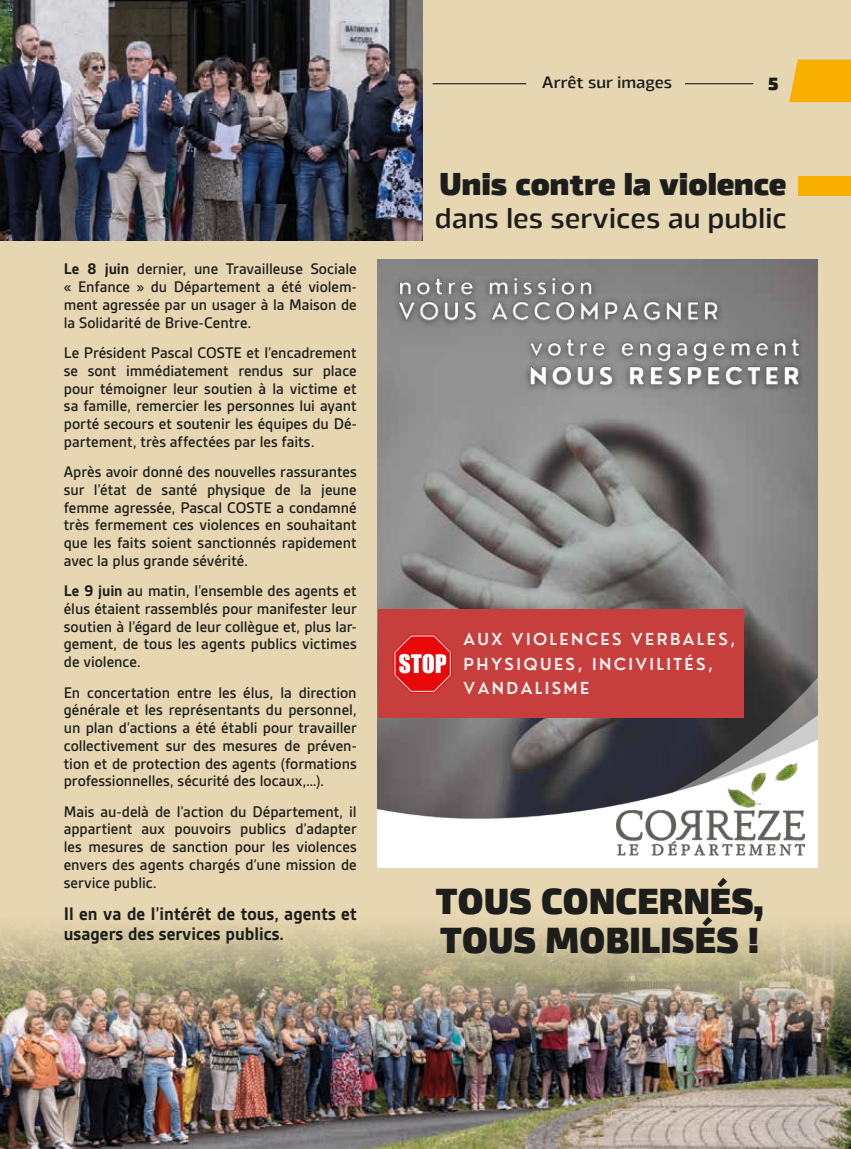
<style>
.page{position:relative;width:851px;height:1149px;background:#fff}
.page>*{position:absolute;margin:0;border:0;box-sizing:border-box;transform-origin:0 0}
.t1{font:900 36px/39px "Byker";color:#1d1d1b}
.t2{font:900 31.5px "Byker";color:#1d1d1b}
.t3{font:500 28.5px "Byker";color:#1d1d1b}
.t4{font:700 19.5px/19.5px "Gesta";color:#1d1d1b}
.t5{font:900 18px "Byker";color:#1d1d1b}
.t6{font:500 16.5px/17.7px "Gesta";color:#1d1d1b;text-align:justify}
.t7{font:500 16.5px "Byker";color:#1d1d1b}
.t8{font:600 16.2px/24.5px "Nourd";letter-spacing:.145em;color:#efefef}
.s1{font-weight:700}
</style>
<div class="page">
<div style="left:0;top:0;width:850px;height:1148px;background:#e6d6b1"></div>
<img style="left:0;top:0;width:422px;height:240px">
<hr style="left:432px;top:83px;width:94px;height:1px;background:#1d1d1b">
<img style="left:0;top:853px;width:850px;height:295px">
<img style="left:378px;top:259px;width:439px;height:350px">
<img style="left:378px;top:609px;width:439px;height:257px">
<div style="left:378px;top:609px;width:365px;height:109px;background:#c73f3c"></div>
<img style="left:616px;top:757px;width:188px;height:102px">
<img style="left:388px;top:261px;width:344px;height:75px">
<img style="left:518px;top:322px;width:295px;height:79px">
<svg style="left:393px;top:634px;width:59px;height:58px"></svg>
<hr style="left:685px;top:83px;width:68px;height:1px;background:#1d1d1b">
<svg style="left:789px;top:60px;width:61px;height:42px;background:#f7b10d"></svg>
<div style="left:798px;top:176px;width:52px;height:20px;background:#f9af00"></div>
<p class="t6" style="left:64px;top:260px;width:294px"><span class="s1">Le 8 juin</span> dernier, une Travailleuse Sociale « Enfance » du Département a été violem&shy;ment agressée par un usager à la Maison de la Solidarité de Brive-Centre.</p>
<p class="t6" style="left:64px;top:344px;width:294px">Le Président Pascal COSTE et l’encadrement se sont immédiatement rendus sur place pour témoigner leur soutien à la victime et sa famille, remercier les personnes lui ayant porté secours et soutenir les équipes du Dé&shy;partement, très affectées par les faits.</p>
<p class="t6" style="left:64px;top:463px;width:294px">Après avoir donné des nouvelles rassurantes sur l’état de santé physique de la jeune femme agressée, Pascal COSTE a condamné très fermement ces violences en souhaitant que les faits soient sanctionnés rapidement avec la plus grande sévérité.</p>
<p class="t6" style="left:64px;top:582px;width:294px"><span class="s1">Le 9 juin</span> au matin, l’ensemble des agents et élus étaient rassemblés pour manifester leur soutien à l’égard de leur collègue et, plus lar&shy;gement, de tous les agents publics victimes de violence.</p>
<p class="t6" style="left:64px;top:683px;width:294px">En concertation entre les élus, la direction générale et les représentants du personnel, un plan d’actions a été établi pour travailler collectivement sur des mesures de préven&shy;tion et de protection des agents (formations professionnelles, sécurité des locaux,…).</p>
<p class="t6" style="left:64px;top:802px;width:294px">Mais au-delà de l’action du Département, il appartient aux pouvoirs publics d’adapter les mesures de sanction pour les violences envers des agents chargés d’une mission de service public.</p>
<p class="t4" style="left:64px;top:903px;width:294px">Il en va de l’intérêt de tous, agents et usagers des services publics.</p>
<p class="t7" style="left:541px;top:69px;width:132px">Arrêt sur images</p>
<p class="t5" style="left:768px;top:68px;width:12px">5</p>
<h2 class="t2" style="left:439px;top:156px;width:348px">Unis contre la violence</h2>
<h3 class="t3" style="left:435px;top:196px;width:354px">dans les services au public</h3>
<p class="t8" style="left:463px;top:627px;width:273px">AUX VIOLENCES VERBALES,<br>PHYSIQUES, INCIVILITÉS,<br>VANDALISME</p>
<h1 class="t1" style="left:435px;top:877px;width:329px">TOUS CONCERNÉS,<br>TOUS MOBILISÉS !</h1>
</div>
